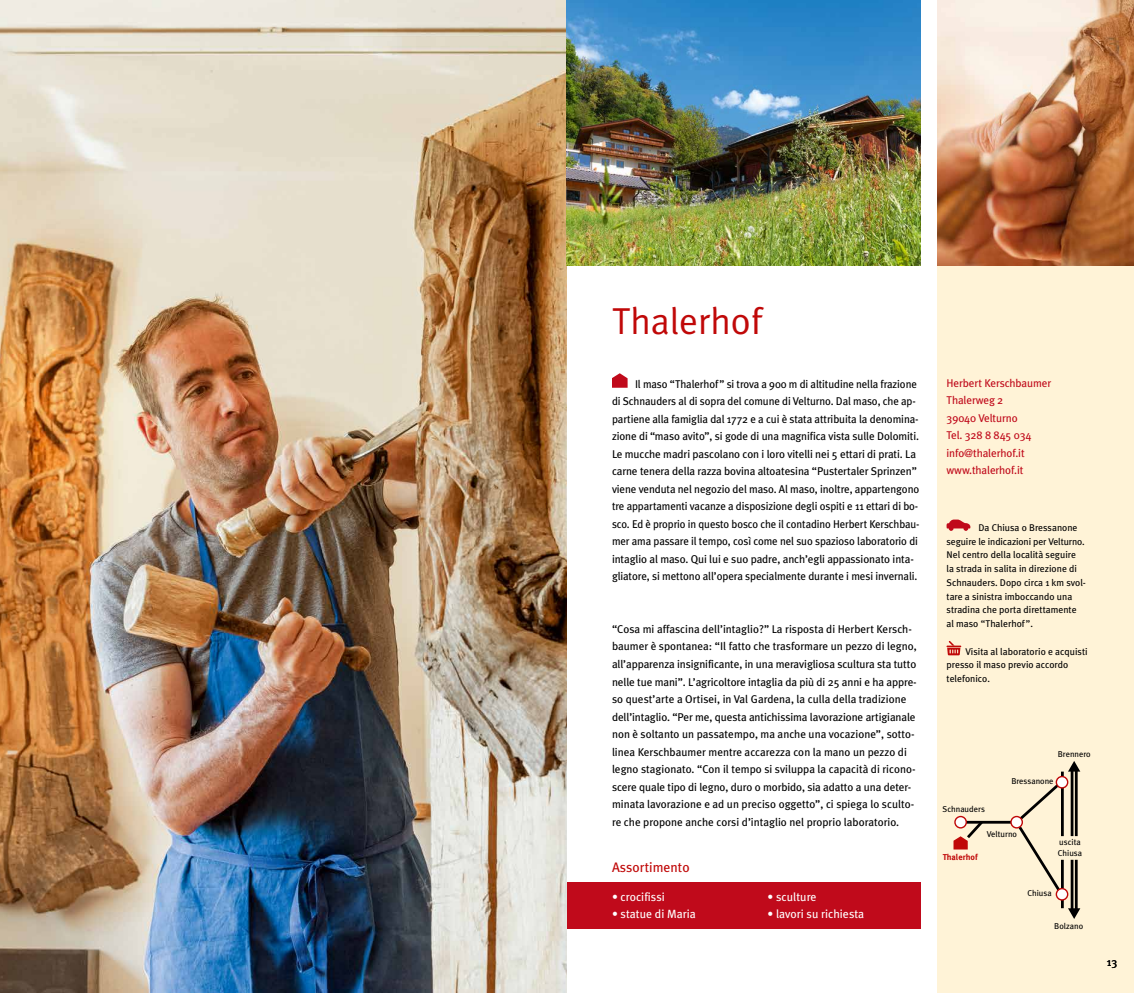
<style>
.page{position:relative;width:1134px;height:993px;background:#fff}
.page>*{position:absolute;margin:0;border:0;box-sizing:border-box;transform-origin:0 0}
.t1{font:37.5px "Meta Plus Normal";color:#c00808}
.t2{font:13.75px "Meta Plus";color:#c00808}
.t3{font:11.88px "Meta Plus";color:#fff}
.t4{font:11.25px/17.5px "Meta Plus";letter-spacing:-.01em;color:#000}
.t5{font:11.25px/17.5px "Meta Plus";letter-spacing:-.01em;color:#c00a1b}
.t6{font:9.75px/13.8px "Meta Plus";color:#000}
.t7{font:8.5px/10.6px "Meta Plus";color:#000}
.t8{font:700 8.5px "Meta Plus";color:#c00808}
</style>
<div class="page">
<div style="left:938px;top:265px;width:196px;height:727px;background:#fff3d7"></div>
<img style="left:0;top:0;width:567px;height:992px">
<img style="left:567px;top:0;width:354px;height:266px">
<img style="left:938px;top:0;width:196px;height:266px">
<svg style="left:612px;top:373px;width:16px;height:14px"></svg>
<svg style="left:946px;top:519px;width:24px;height:11px"></svg>
<svg style="left:946px;top:641px;width:15px;height:14px"></svg>
<div style="left:567px;top:882px;width:354px;height:46px;background:#c00a1b"></div>
<svg style="left:953px;top:761px;width:127px;height:157px"></svg>
<h1 class="t1" style="left:612px;top:299px;width:152px">Thalerhof</h1>
<p class="t4" style="left:612px;top:375px;width:309px;text-indent:23px">Il maso “Thalerhof” si trova a 900 m di altitudine nella frazione di Schnauders al di sopra del comune di Velturno. Dal maso, che ap&shy;partiene alla famiglia dal 1772 e a cui è stata attribuita la denomina&shy;zione di “maso avito”, si gode di una magnifica vista sulle Dolomiti.<br>Le mucche madri pascolano con i loro vitelli nei 5 ettari di prati. La carne tenera della razza bovina altoatesina “Pustertaler Sprinzen” viene venduta nel negozio del maso. Al maso, inoltre, appartengono tre appartamenti vacanze a disposizione degli ospiti e 11 ettari di bo&shy;sco. Ed è proprio in questo bosco che il contadino Herbert Kerschbau&shy;mer ama passare il tempo, così come nel suo spazioso laboratorio di intaglio al maso. Qui lui e suo padre, anch’egli appassionato inta&shy;gliatore, si mettono all’opera specialmente durante i mesi invernali.</p>
<p class="t4" style="left:612px;top:620px;width:306px">“Cosa mi affascina dell’intaglio?” La risposta di Herbert Kersch&shy;baumer è spontanea: “Il fatto che trasformare un pezzo di legno, all’apparenza insignificante, in una meravigliosa scultura sta tutto nelle tue mani”. L’agricoltore intaglia da più di 25 anni e ha appre&shy;so quest’arte a Ortisei, in Val Gardena, la culla della tradizione dell’intaglio. “Per me, questa antichissima lavorazione artigianale non è soltanto un passatempo, ma anche una vocazione”, sotto&shy;linea Kerschbaumer mentre accarezza con la mano un pezzo di legno stagionato. “Con il tempo si sviluppa la capacità di ricono&shy;scere quale tipo di legno, duro o morbido, sia adatto a una deter&shy;minata lavorazione e ad un preciso oggetto”, ci spiega lo sculto&shy;re che propone anche corsi d’intaglio nel proprio laboratorio.</p>
<p class="t2" style="left:612px;top:858px;width:79px">Assortimento</p>
<p class="t3" style="left:612px;top:889px;width:54px">• crocifissi</p>
<p class="t3" style="left:612px;top:906px;width:85px">• statue di Maria</p>
<p class="t3" style="left:767px;top:889px;width:51px">• sculture</p>
<p class="t3" style="left:767px;top:906px;width:98px">• lavori su richiesta</p>
<p class="t5" style="left:946px;top:373px;width:106px">Herbert Kerschbaumer<br>Thalerweg 2<br>39040 Velturno<br>Tel. 328 8 845 034 info@thalerhof.it www.thalerhof.it</p>
<p class="t6" style="left:946px;top:520px;width:141px;text-indent:32px">Da Chiusa o Bressanone seguire le indicazioni per Velturno.<br>Nel centro della località seguire<br>la strada in salita in direzione di<br>Schnauders. Dopo circa 1 km svol&shy;tare a sinistra imboccando una stradina che porta direttamente al maso “Thalerhof”.</p>
<p class="t6" style="left:946px;top:644px;width:143px;text-indent:19px">Visita al laboratorio e acquisti presso il maso previo accordo telefonico.</p>
<p class="t7" style="left:1058px;top:748px;width:34px">Brennero</p>
<p class="t7" style="left:943px;top:803px;width:44px">Schnauders</p>
<p class="t7" style="left:1011px;top:775px;width:44px">Bressanone</p>
<p class="t8" style="left:943px;top:851px;width:36px">Thalerhof</p>
<p class="t7" style="left:987px;top:828px;width:32px">Velturno</p>
<p class="t7" style="left:1058px;top:836px;width:26px">uscita<br>Chiusa</p>
<p class="t7" style="left:1027px;top:887px;width:26px">Chiusa</p>
<p class="t7" style="left:1054px;top:920px;width:30px">Bolzano</p>
<p class="t4" style="left:1107px;top:953px;width:12px">13</p>
</div>
